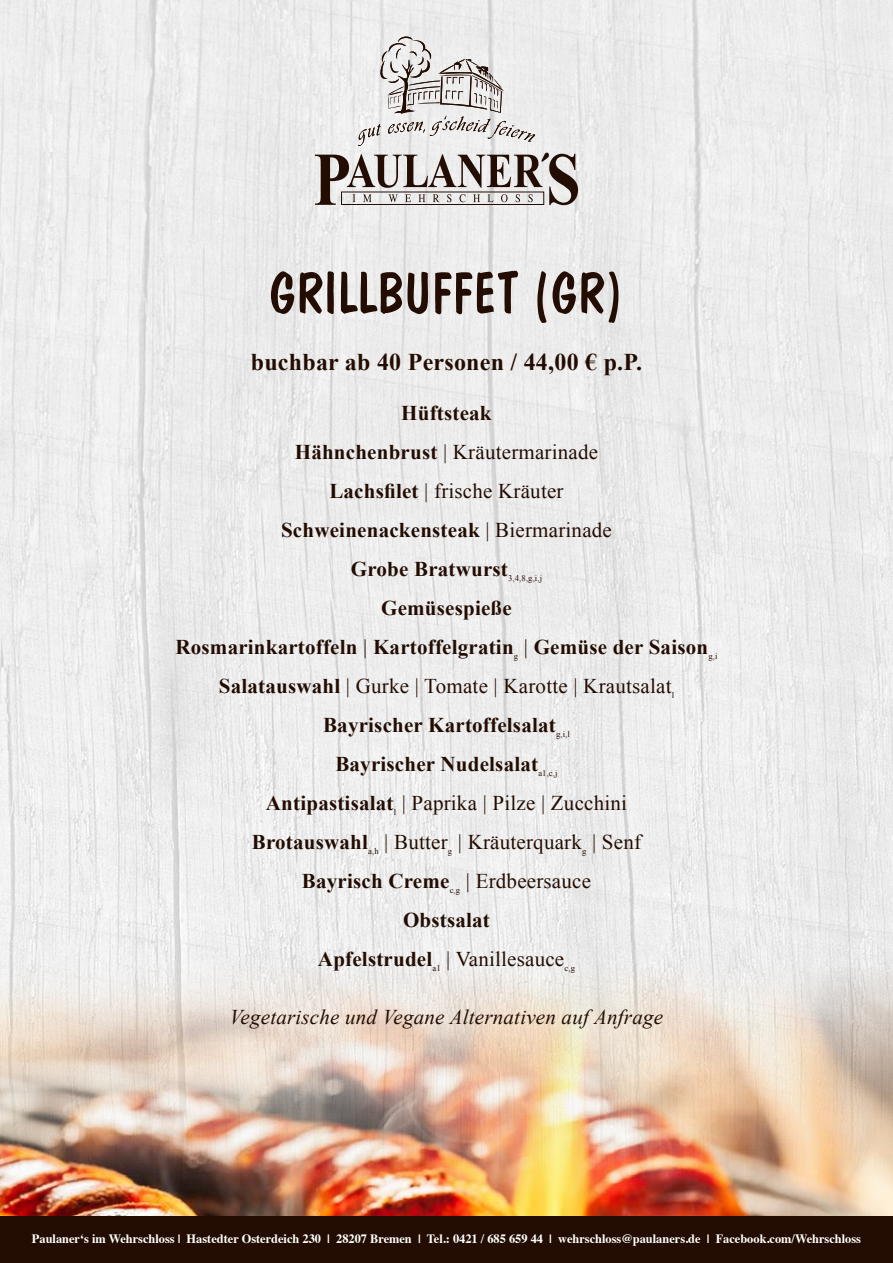
<style>
.page{position:relative;width:893px;height:1263px;background:#ececec}
.page>*{position:absolute;margin:0;border:0;box-sizing:border-box;transform-origin:0 0}
.Headline{font:58.5px "Dom Casual BT";color:#230d02;scale:.95 1}
.SUB{font:700 24px "Times New Roman";letter-spacing:.01em;color:#230d02}
.Copy{font:700 21px "Times New Roman";letter-spacing:.01em;color:#230d02}
.Copy-2{font:21px "Times New Roman";letter-spacing:.01em;color:#230d02}
.Copy-3{font:italic 21px "Times New Roman";letter-spacing:.01em;color:#230d02}
.t1{font:700 12.75px "Times";color:#fff}
.Copy-4{font:8.7px "Times New Roman";color:#230d02}
.s1{font-weight:700}
.s2{font-weight:400}
</style>
<div class="page">
<svg style="left:315px;top:152px;width:263px;height:53px"></svg>
<svg style="left:358px;top:34px;width:177px;height:112px"></svg>
<img style="left:0;top:968px;width:893px;height:248px">
<div style="left:0;top:1216px;width:893px;height:47px;background:#230d02"></div>
<p class="Headline" style="left:269px;top:257px;width:375px">GRILLBUFFET (GR)</p>
<p class="SUB" style="left:251px;top:346px;width:393px">buchbar ab 40 Personen / 44,00 € p.P.</p>
<p class="Copy" style="left:401px;top:398px;width:92px">Hüftsteak</p>
<p class="Copy-2" style="left:295px;top:438px;width:305px"><span class="s1">Hähnchenbrust</span> | Kräutermarinade</p>
<p class="Copy-2" style="left:329px;top:477px;width:236px"><span class="s1">Lachsfilet</span> | frische Kräuter</p>
<p class="Copy" style="left:281px;top:515px;width:332px">Schweinenackensteak <span class="s2">| Biermarinade</span></p>
<p class="Copy" style="left:351px;top:554px;width:159px">Grobe Bratwurst</p>
<p class="Copy-4" style="left:508px;top:572px;width:35px">3,4,8,g,i,j</p>
<p class="Copy" style="left:381px;top:593px;width:132px">Gemüsespieße</p>
<p class="Copy" style="left:175px;top:632px;width:340px">Rosmarinkartoffeln <span class="s2">|</span> Kartoffelgratin</p>
<p class="Copy-4" style="left:514px;top:650px;width:6px">g</p>
<p class="Copy" style="left:524px;top:632px;width:186px"><span class="s2">|</span> Gemüse der Saison</p>
<p class="Copy-4" style="left:708px;top:650px;width:11px">g,i</p>
<p class="Copy-2" style="left:219px;top:672px;width:454px"><span class="s1">Salatauswahl</span> | Gurke | Tomate | Karotte | Krautsalat</p>
<p class="Copy-4" style="left:672px;top:689px;width:4px">l</p>
<p class="Copy" style="left:323px;top:710px;width:234px">Bayrischer Kartoffelsalat</p>
<p class="Copy-4" style="left:556px;top:728px;width:15px">g,i,l</p>
<p class="Copy" style="left:335px;top:749px;width:204px">Bayrischer Nudelsalat</p>
<p class="Copy-4" style="left:538px;top:767px;width:21px">a1,c,j</p>
<p class="Copy-2" style="left:266px;top:789px;width:363px"><span class="s1">Antipastisalat</span> | Paprika | Pilze | Zucchini</p>
<p class="Copy-4" style="left:394px;top:806px;width:4px">l</p>
<p class="Copy-2" style="left:384px;top:828px;width:65px">| Butter</p>
<p class="Copy-2" style="left:458px;top:828px;width:126px">| Kräuterquark</p>
<p class="Copy-2" style="left:592px;top:828px;width:50px">| Senf</p>
<p class="Copy" style="left:252px;top:827px;width:118px">Brotauswahl</p>
<p class="Copy-4" style="left:368px;top:845px;width:12px">a,h</p>
<p class="Copy-4" style="left:448px;top:845px;width:6px">g</p>
<p class="Copy-4" style="left:582px;top:845px;width:6px">g</p>
<p class="Copy-2" style="left:466px;top:867px;width:127px">| Erdbeersauce</p>
<p class="Copy" style="left:403px;top:905px;width:88px">Obstsalat</p>
<p class="Copy" style="left:318px;top:944px;width:116px">Apfelstrudel</p>
<p class="Copy" style="left:302px;top:866px;width:149px">Bayrisch Creme</p>
<p class="Copy-4" style="left:450px;top:884px;width:12px">c,g</p>
<p class="Copy-2" style="left:446px;top:945px;width:119px">| Vanillesauce</p>
<p class="Copy-4" style="left:432px;top:962px;width:10px">a1</p>
<p class="Copy-4" style="left:564px;top:962px;width:12px">c,g</p>
<p class="Copy-3" style="left:230px;top:1003px;width:435px">Vegetarische und Vegane Alternativen auf Anfrage</p>
<p class="t1" style="left:32px;top:1226px;width:831px">Paulaner‘s im Wehrschloss | Hastedter Osterdeich 230 | 28207 Bremen | Tel.: 0421 / 685 659 44 | wehrschloss@paulaners.de | Facebook.com/Wehrschloss</p>
</div>
